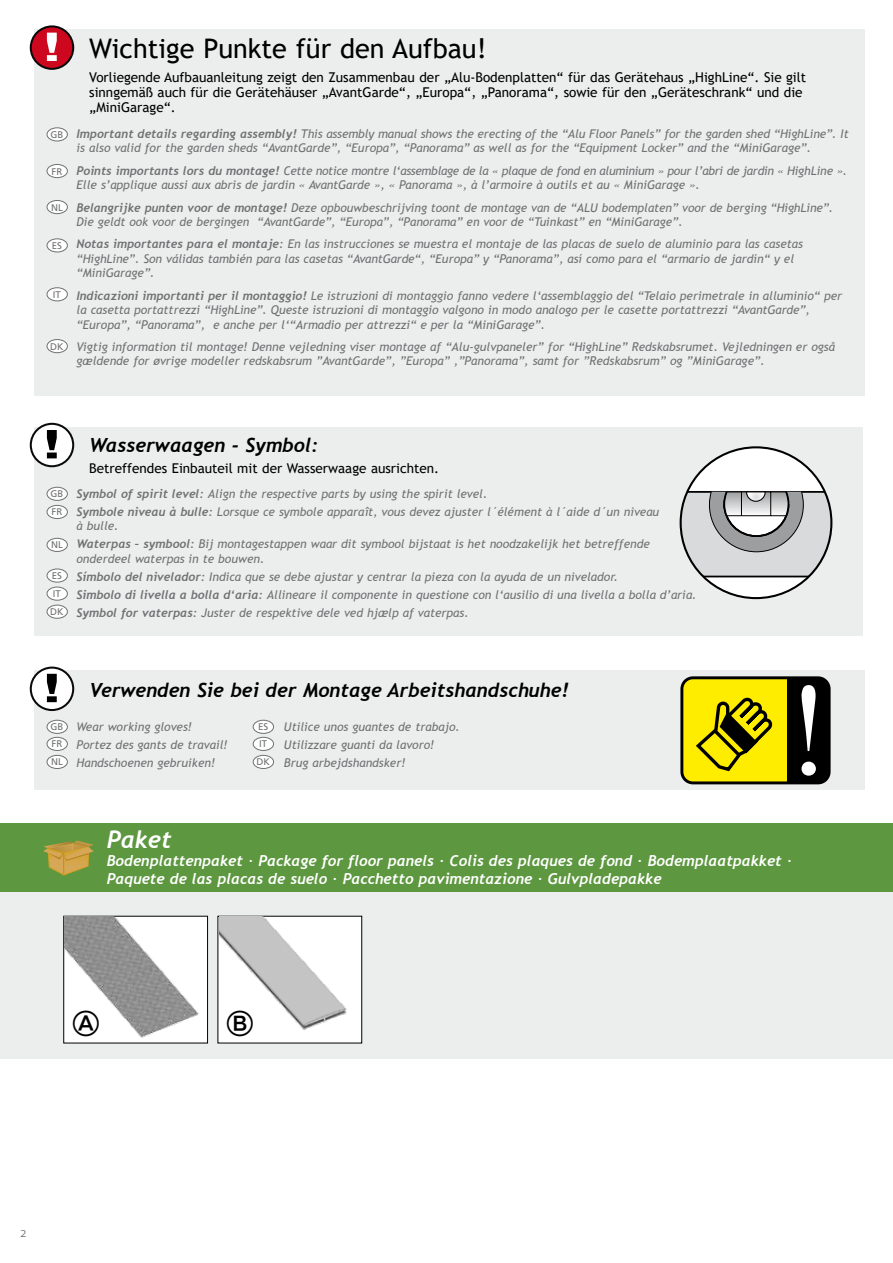
<style>
.page{position:relative;width:893px;height:1263px;background:#fff}
.page>*{position:absolute;margin:0;border:0;box-sizing:border-box;transform-origin:0 0}
.t1{font:30px "Bundesbahn Pi 3";color:#000}
.t2{font:27px "Trebuchet MS";color:#000}
.t3{font:italic 700 24px "Trebuchet";color:#fff}
.t4{font:italic 700 19.5px "Trebuchet";color:#000}
.t5{font:italic 700 15px/18px "Trebuchet";color:#fff}
.t6{font:13.5px/15px "Trebuchet MS";color:#000}
.t7{font:300 13.5px "The Sans";color:#707172}
.t8{font:italic 12px/18px "Trebuchet MS";color:#707172}
.t9{font:9.75px/17.1px "Frutiger LT Std";color:#707172}
.s1{font-family:"Trebuchet";font-weight:700}
</style>
<div class="page">
<div style="left:0;top:888px;width:893px;height:170px;background:#eceded"></div>
<div style="left:34px;top:30px;width:830px;height:366px;background:#eceded"></div>
<div style="left:31px;top:26px;width:42px;height:43px;background:#cd071e;border-radius:50%"></div>
<div style="left:30px;top:25px;width:44px;height:45px;border:2px solid #0a0a0b;border-radius:50%"></div>
<svg style="left:47px;top:33px;width:10px;height:28px"></svg>
<div style="left:34px;top:427px;width:828px;height:209px;background:#eceded"></div>
<div style="left:681px;top:447px;width:150px;height:151px;background:#fff;border-radius:50%"></div>
<svg style="left:681px;top:489px;width:150px;height:88px;background:#bebfc0"></svg>
<div style="left:31px;top:424px;width:42px;height:42px;background:#fff;border-radius:50%"></div>
<div style="left:30px;top:423px;width:44px;height:44px;border:2px solid #0a0a0b;border-radius:50%"></div>
<svg style="left:47px;top:430px;width:10px;height:28px"></svg>
<div style="left:34px;top:671px;width:830px;height:119px;background:#eceded"></div>
<div style="left:31px;top:668px;width:42px;height:42px;background:#fff;border-radius:50%"></div>
<div style="left:30px;top:666px;width:44px;height:45px;border:2px solid #0a0a0b;border-radius:50%"></div>
<svg style="left:47px;top:674px;width:10px;height:28px"></svg>
<div style="left:682px;top:678px;width:147px;height:105px;background:#000;border-radius:11px"></div>
<div style="left:680px;top:676px;width:151px;height:108px;border:3px solid #000;border-radius:11px"></div>
<svg style="left:801px;top:685px;width:15px;height:91px"></svg>
<svg style="left:682px;top:678px;width:105px;height:105px"></svg>
<div style="left:0;top:823px;width:893px;height:69px;background:#5d973f"></div>
<svg style="left:43px;top:840px;width:51px;height:35px"></svg>
<img style="left:64px;top:916px;width:144px;height:126px">
<img style="left:219px;top:916px;width:143px;height:127px">
<div style="left:47px;top:340px;width:20px;height:13px;background:#fff;border-radius:50%"></div>
<div style="left:47px;top:339px;width:21px;height:14px;border:1px solid #707172;border-radius:50%"></div>
<div style="left:47px;top:128px;width:20px;height:13px;background:#fff;border-radius:50%"></div>
<div style="left:47px;top:128px;width:21px;height:13px;border:1px solid #707172;border-radius:50%"></div>
<div style="left:47px;top:164px;width:20px;height:14px;background:#fff;border-radius:50%"></div>
<div style="left:47px;top:164px;width:21px;height:14px;border:1px solid #707172;border-radius:50%"></div>
<div style="left:47px;top:200px;width:20px;height:14px;background:#fff;border-radius:50%"></div>
<div style="left:47px;top:200px;width:21px;height:14px;border:1px solid #707172;border-radius:50%"></div>
<div style="left:47px;top:288px;width:20px;height:13px;background:#fff;border-radius:50%"></div>
<div style="left:47px;top:287px;width:21px;height:14px;border:1px solid #707172;border-radius:50%"></div>
<div style="left:47px;top:239px;width:20px;height:13px;background:#fff;border-radius:50%"></div>
<div style="left:47px;top:239px;width:21px;height:13px;border:1px solid #707172;border-radius:50%"></div>
<div style="left:47px;top:487px;width:20px;height:13px;background:#fff;border-radius:50%"></div>
<div style="left:47px;top:487px;width:21px;height:14px;border:1px solid #707172;border-radius:50%"></div>
<div style="left:47px;top:505px;width:20px;height:13px;background:#fff;border-radius:50%"></div>
<div style="left:47px;top:505px;width:21px;height:14px;border:1px solid #707172;border-radius:50%"></div>
<div style="left:47px;top:538px;width:20px;height:13px;background:#fff;border-radius:50%"></div>
<div style="left:47px;top:538px;width:21px;height:14px;border:1px solid #707172;border-radius:50%"></div>
<div style="left:47px;top:587px;width:20px;height:13px;background:#fff;border-radius:50%"></div>
<div style="left:47px;top:587px;width:21px;height:13px;border:1px solid #707172;border-radius:50%"></div>
<div style="left:47px;top:569px;width:20px;height:13px;background:#fff;border-radius:50%"></div>
<div style="left:47px;top:569px;width:21px;height:13px;border:1px solid #707172;border-radius:50%"></div>
<div style="left:47px;top:605px;width:20px;height:13px;background:#fff;border-radius:50%"></div>
<div style="left:47px;top:605px;width:21px;height:13px;border:1px solid #707172;border-radius:50%"></div>
<div style="left:47px;top:720px;width:20px;height:13px;background:#fff;border-radius:50%"></div>
<div style="left:47px;top:720px;width:21px;height:14px;border:1px solid #707172;border-radius:50%"></div>
<div style="left:47px;top:737px;width:20px;height:13px;background:#fff;border-radius:50%"></div>
<div style="left:47px;top:737px;width:21px;height:14px;border:1px solid #707172;border-radius:50%"></div>
<div style="left:47px;top:755px;width:20px;height:13px;background:#fff;border-radius:50%"></div>
<div style="left:47px;top:755px;width:21px;height:14px;border:1px solid #707172;border-radius:50%"></div>
<div style="left:253px;top:720px;width:21px;height:13px;background:#fff;border-radius:50%"></div>
<div style="left:253px;top:720px;width:21px;height:14px;border:1px solid #707172;border-radius:50%"></div>
<div style="left:253px;top:737px;width:21px;height:13px;background:#fff;border-radius:50%"></div>
<div style="left:253px;top:737px;width:21px;height:14px;border:1px solid #707172;border-radius:50%"></div>
<div style="left:253px;top:755px;width:21px;height:13px;background:#fff;border-radius:50%"></div>
<div style="left:253px;top:755px;width:21px;height:14px;border:1px solid #707172;border-radius:50%"></div>
<p class="t9" style="left:50px;top:126px;width:14px">GB</p>
<p class="t9" style="left:52px;top:163px;width:12px">FR</p>
<p class="t9" style="left:51px;top:199px;width:13px">NL</p>
<p class="t9" style="left:52px;top:237px;width:12px">ES</p>
<p class="t9" style="left:53px;top:286px;width:10px">IT</p>
<p class="t9" style="left:50px;top:338px;width:15px">DK</p>
<h2 class="t2" style="left:89px;top:31px;width:399px">Wichtige Punkte für den Aufbau!</h2>
<p class="t6" style="left:89px;top:70px;width:718px">Vorliegende Aufbauanleitung zeigt den Zusammenbau der „Alu-Bodenplatten“ für das Gerätehaus „HighLine“. Sie gilt sinngemäß auch für die Gerätehäuser „AvantGarde“, „Europa“, „Panorama“, sowie für den „Geräteschrank“ und die „MiniGarage“.</p>
<p class="t8" style="left:77px;top:126px;width:774px;line-height:14.4px"><span class="s1">Important details regarding assembly!</span> This assembly manual shows the erecting of the “Alu Floor Panels” for the garden shed “HighLine”. It is also valid for the garden sheds “AvantGarde”, “Europa”, “Panorama” as well as for the “Equipment Locker” and the “MiniGarage”.</p>
<p class="t8" style="left:77px;top:163px;width:772px;line-height:14.4px"><span class="s1">Points importants lors du montage!</span> Cette notice montre l‘assemblage de la « plaque de fond en aluminium » pour l’abri de jardin « HighLine ».<br>Elle s’applique aussi aux abris de jardin « AvantGarde », « Panorama », à l’armoire à outils et au « MiniGarage ».</p>
<p class="t8" style="left:77px;top:200px;width:758px;line-height:14.4px"><span class="s1">Belangrijke punten voor de montage!</span> Deze opbouwbeschrijving toont de montage van de “ALU bodemplaten” voor de berging “HighLine”.<br>Die geldt ook voor de bergingen “AvantGarde”, “Europa”, “Panorama” en voor de “Tuinkast” en “MiniGarage”.</p>
<p class="t8" style="left:77px;top:237px;width:728px;line-height:14.4px"><span class="s1">Notas importantes para el montaje:</span> En las instrucciones se muestra el montaje de las placas de suelo de aluminio para las casetas “HighLine”. Son válidas también para las casetas “AvantGarde“, “Europa” y “Panorama”, así como para el “armario de jardín“ y el “MiniGarage”.</p>
<p class="t8" style="left:77px;top:288px;width:767px;line-height:14.4px"><span class="s1">Indicazioni importanti per il montaggio!</span> Le istruzioni di montaggio fanno vedere l‘assemblaggio del “Telaio perimetrale in alluminio“ per la casetta portattrezzi “HighLine”. Queste istruzioni di montaggio valgono in modo analogo per le casette portattrezzi “AvantGarde”, “Europa”, “Panorama”, e anche per l‘“Armadio per attrezzi“ e per la “MiniGarage”.</p>
<p class="t8" style="left:77px;top:340px;width:760px;line-height:14.4px">Vigtig information til montage! Denne vejledning viser montage af “Alu-gulvpaneler” for “HighLine” Redskabsrumet. Vejledningen er også gældende for øvrige modeller redskabsrum ”AvantGarde”, ”Europa” ,”Panorama”, samt for ”Redskabsrum” og ”MiniGarage”.</p>
<p class="t9" style="left:50px;top:485px;width:14px;line-height:18.1px">GB<br>FR</p>
<p class="t9" style="left:51px;top:536px;width:13px">NL</p>
<p class="t9" style="left:52px;top:567px;width:12px">ES</p>
<p class="t9" style="left:50px;top:603px;width:15px">DK</p>
<p class="t9" style="left:53px;top:585px;width:10px">IT</p>
<h3 class="t4" style="left:89px;top:433px;width:231px">Wasserwaagen - Symbol:</h3>
<p class="t6" style="left:89px;top:461px;width:351px">Betreffendes Einbauteil mit der Wasserwaage ausrichten.</p>
<p class="t8" style="left:77px;top:485px;width:584px"><span class="s1">Symbol of spirit level:</span> Align the respective parts by using the spirit level.<br><span class="s1">Symbole niveau à bulle:</span> Lorsque ce symbole apparaît, vous devez ajuster l´élément à l´aide d´un niveau</p>
<p class="t8" style="left:77px;top:517px;width:575px">à bulle.<br><span class="s1">Waterpas – symbool:</span> Bij montagestappen waar dit symbool bijstaat is het noodzakelijk het betreffende</p>
<p class="t8" style="left:77px;top:550px;width:622px">onderdeel waterpas in te bouwen.<br><span class="s1">Símbolo del nivelador:</span> Indica que se debe ajustar y centrar la pieza con la ayuda de un nivelador.<br><span class="s1">Simbolo di livella a bolla d‘aria:</span> Allineare il componente in questione con l‘ausilio di una livella a bolla d’aria.<br><span class="s1">Symbol for vaterpas:</span> Juster de respektive dele ved hjælp af vaterpas.</p>
<p class="t9" style="left:50px;top:718px;width:14px">GB<br>FR</p>
<p class="t9" style="left:51px;top:753px;width:13px">NL</p>
<h3 class="t4" style="left:89px;top:678px;width:481px">Verwenden Sie bei der Montage Arbeitshandschuhe!</h3>
<p class="t8" style="left:77px;top:717px;width:153px">Wear working gloves!<br>Portez des gants de travail!<br>Handschoenen gebruiken!</p>
<p class="t8" style="left:284px;top:717px;width:178px">Utilice unos guantes de trabajo.<br>Utilizzare guanti da lavoro!<br>Brug arbejdshandsker!</p>
<p class="t9" style="left:258px;top:718px;width:12px">ES<br>IT</p>
<p class="t9" style="left:256px;top:753px;width:15px">DK</p>
<h3 class="t3" style="left:107px;top:824px;width:66px">Paket</h3>
<p class="t5" style="left:107px;top:852px;width:687px">Bodenplattenpaket · Package for floor panels · Colis des plaques de fond · Bodemplaatpakket ·<br>Paquete de las placas de suelo · Pacchetto pavimentazione · Gulvpladepakke</p>
<h1 class="t1" style="left:72px;top:1011px;width:30px">A</h1>
<h1 class="t1" style="left:226px;top:1011px;width:30px">B</h1>
<p class="t7" style="left:20px;top:1221px;width:8px">2</p>
</div>
